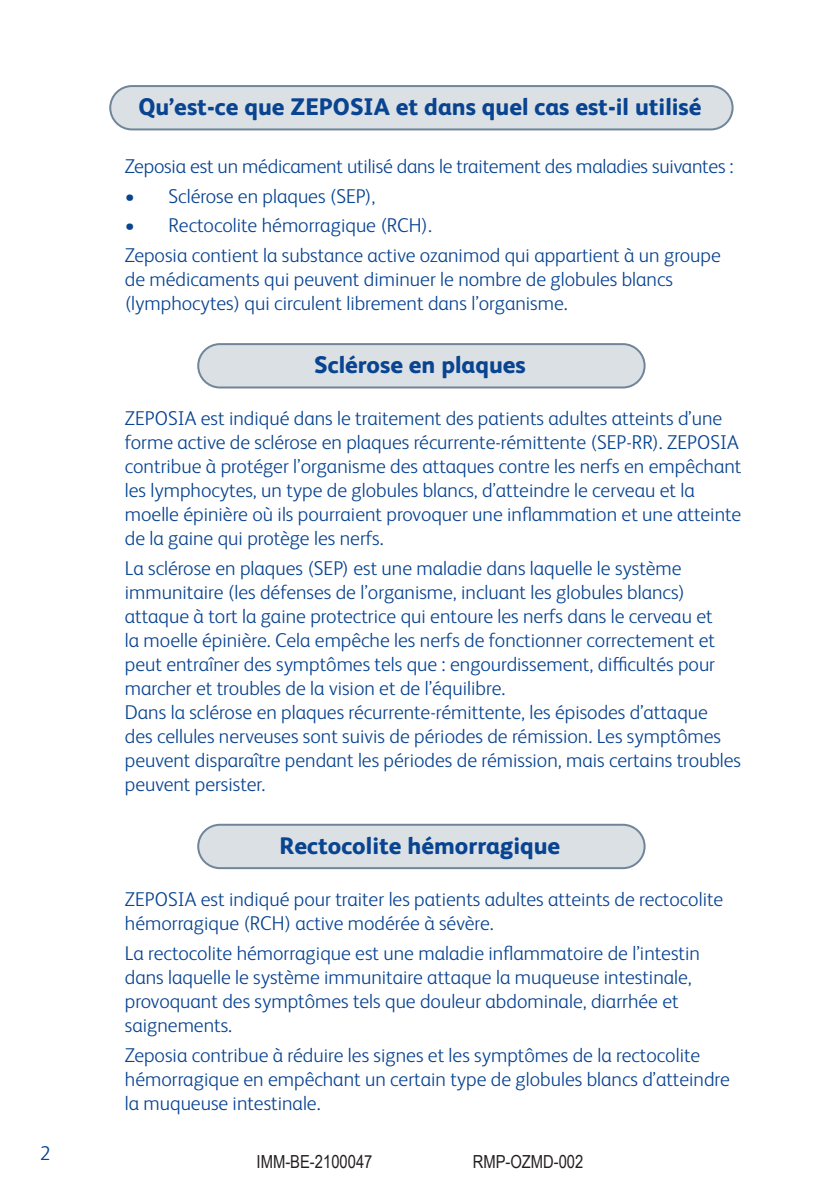
<style>
.page{position:relative;width:840px;height:1191px;background:#fff}
.page>*{position:absolute;margin:0;border:0;box-sizing:border-box;transform-origin:0 0}
.Titel{font:800 24px "BMS Humanity";color:#094491}
.Lopende_tekst{font:300 20px/24px "BMS Humanity";color:#094491}
.t1{font:18px "Arial Narrow";color:#231f20}
</style>
<div class="page">
<div style="left:110px;top:86px;width:622px;height:43px;background:#dbe0e5;border-radius:22px"></div>
<div style="left:109px;top:85px;width:624px;height:45px;border:2px solid #718599;border-radius:22px"></div>
<div style="left:198px;top:344px;width:446px;height:43px;background:#dbe0e5;border-radius:22px"></div>
<div style="left:197px;top:343px;width:448px;height:45px;border:2px solid #718599;border-radius:22px"></div>
<div style="left:198px;top:824px;width:446px;height:44px;background:#dbe0e5;border-radius:22px"></div>
<div style="left:197px;top:823px;width:448px;height:46px;border:2px solid #718599;border-radius:22px"></div>
<p class="Lopende_tekst" style="left:40px;top:1139px;width:12px">2</p>
<p class="Titel" style="left:138px;top:88px;width:564px">Qu’est-ce que ZEPOSIA et dans quel cas est-il utilisé</p>
<p class="Lopende_tekst" style="left:125px;top:153px;width:610px">Zeposia est un médicament utilisé dans le traitement des maladies suivantes :</p>
<p class="Lopende_tekst" style="left:125px;top:182px;width:252px">• Sclérose en plaques (SEP),</p>
<p class="Lopende_tekst" style="left:125px;top:212px;width:308px">• Rectocolite hémorragique (RCH).</p>
<p class="Lopende_tekst" style="left:125px;top:242px;width:597px">Zeposia contient la substance active ozanimod qui appartient à un groupe de médicaments qui peuvent diminuer le nombre de globules blancs (lymphocytes) qui circulent librement dans l’organisme.</p>
<p class="Titel" style="left:314px;top:346px;width:213px">Sclérose en plaques</p>
<p class="Lopende_tekst" style="left:125px;top:405px;width:617px">ZEPOSIA est indiqué dans le traitement des patients adultes atteints d’une forme active de sclérose en plaques récurrente-rémittente (SEP-RR). ZEPOSIA contribue à protéger l’organisme des attaques contre les nerfs en empêchant les lymphocytes, un type de globules blancs, d’atteindre le cerveau et la moelle épinière où ils pourraient provoquer une inflammation et une atteinte de la gaine qui protège les nerfs.</p>
<p class="Lopende_tekst" style="left:125px;top:555px;width:617px">La sclérose en plaques (SEP) est une maladie dans laquelle le système immunitaire (les défenses de l’organisme, incluant les globules blancs) attaque à tort la gaine protectrice qui entoure les nerfs dans le cerveau et<br>la moelle épinière. Cela empêche les nerfs de fonctionner correctement et peut entraîner des symptômes tels que : engourdissement, difficultés pour marcher et troubles de la vision et de l’équilibre.<br>Dans la sclérose en plaques récurrente-rémittente, les épisodes d’attaque<br>des cellules nerveuses sont suivis de périodes de rémission. Les symptômes peuvent disparaître pendant les périodes de rémission, mais certains troubles peuvent persister.</p>
<p class="Titel" style="left:279px;top:827px;width:282px">Rectocolite hémorragique</p>
<p class="Lopende_tekst" style="left:125px;top:886px;width:599px">ZEPOSIA est indiqué pour traiter les patients adultes atteints de rectocolite hémorragique (RCH) active modérée à sévère.</p>
<p class="Lopende_tekst" style="left:125px;top:939px;width:576px">La rectocolite hémorragique est une maladie inflammatoire de l’intestin dans laquelle le système immunitaire attaque la muqueuse intestinale, provoquant des symptômes tels que douleur abdominale, diarrhée et saignements.</p>
<p class="Lopende_tekst" style="left:125px;top:1041px;width:606px">Zeposia contribue à réduire les signes et les symptômes de la rectocolite hémorragique en empêchant un certain type de globules blancs d’atteindre la muqueuse intestinale.</p>
<p class="t1" style="left:256px;top:1148px;width:117px">IMM-BE-2100047</p>
<p class="t1" style="left:472px;top:1148px;width:112px">RMP-OZMD-002</p>
</div>
